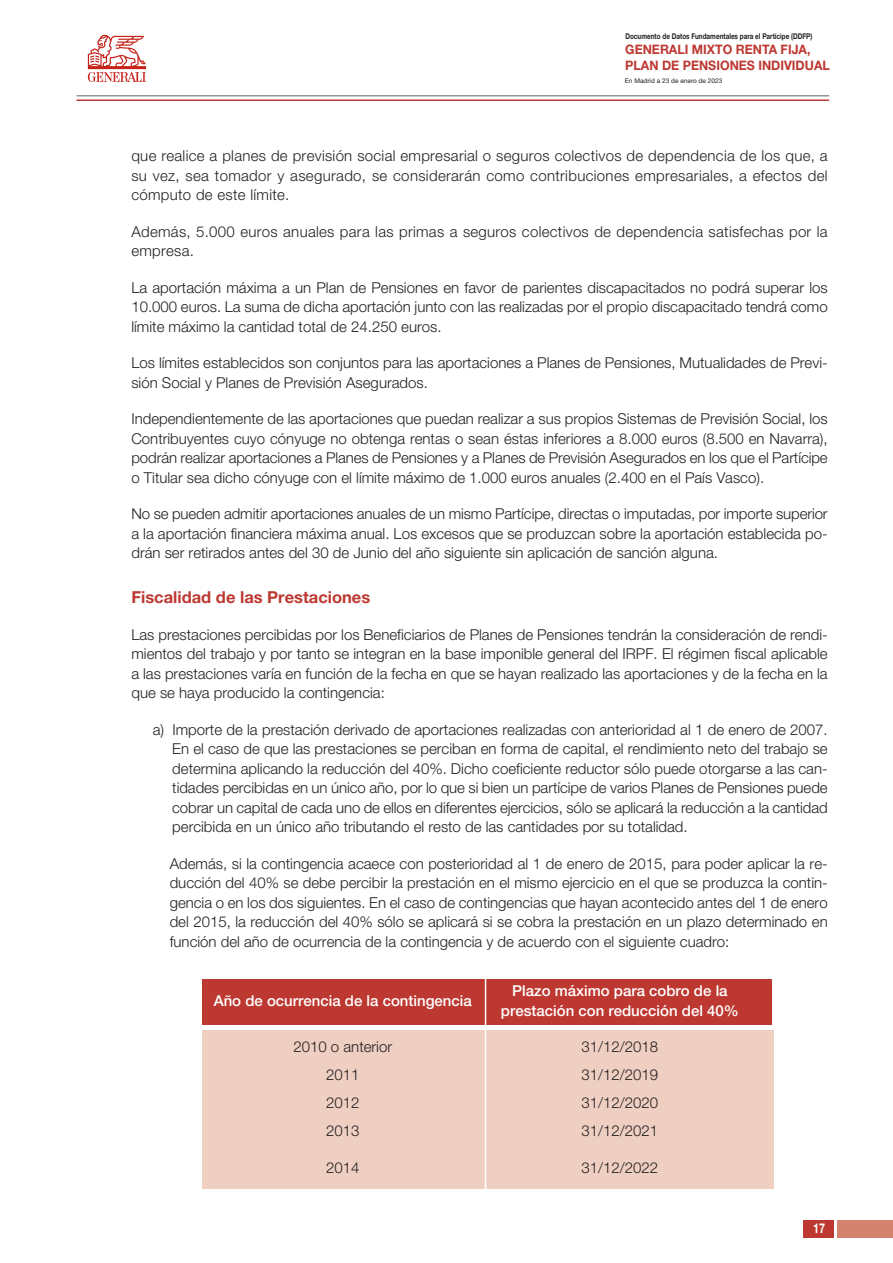
<style>
.page{position:relative;width:893px;height:1263px;background:#fff}
.page>*{position:absolute;margin:0;border:0;box-sizing:border-box;transform-origin:0 0}
.t1{font:700 16.5px "Helvetica Neue LT Std";color:#bd3831}
.t2{font:300 15px/19.5px "Helvetica Neue LT Std";color:#231f20;text-align:justify}
.t3{font:300 15px/19.5px "Helvetica Neue LT Std";letter-spacing:.02em;color:#231f20}
.t4{font:500 15px/19.5px "Helvetica Neue LT Std";color:#fff;text-align:center}
.t5{font:700 13.5px "Helvetica Neue LT Std";color:#fff;scale:.8 1}
.t6{font:700 13.05px/15.8px "Helvetica Neue LT Std";color:#bd3831;scale:.95 1}
.t7{font:700 7.95px "Helvetica Neue LT Std";color:#231f20;scale:.8 1}
.t8{font:6.6px "Helvetica Neue LT Std";color:#231f20}
</style>
<div class="page">
<div style="left:202px;top:1030px;width:571px;height:158px;background:#efcfc2"></div>
<div style="left:202px;top:979px;width:570px;height:45px;background:#bd3831"></div>
<hr style="left:485px;top:978px;width:1px;height:213px;background:#fff">
<hr style="left:77px;top:95px;width:752px;height:1px;background:#939598">
<hr style="left:77px;top:99px;width:752px;height:2px;background:#bd3831">
<svg style="left:88px;top:35px;width:58px;height:47px"></svg>
<div style="left:838px;top:1220px;width:55px;height:18px;background:#d4846e"></div>
<div style="left:803px;top:1220px;width:31px;height:18px;background:#bd3831"></div>
<p class="t7" style="left:625px;top:33px;width:235px">Documento de Datos Fundamentales para el Partícipe (DDFP)</p>
<p class="t6" style="left:625px;top:43px;width:217px">GENERALI MIXTO RENTA FIJA,<br>PLAN DE PENSIONES INDIVIDUAL</p>
<p class="t8" style="left:625px;top:78px;width:99px">En Madrid a 23 de enero de 2023</p>
<p class="t2" style="left:131px;top:147px;width:698px">que realice a planes de previsión social empresarial o seguros colectivos de dependencia de los que, a su vez, sea tomador y asegurado, se considerarán como contribuciones empresariales, a efectos del cómputo de este límite.</p>
<p class="t3" style="left:131px;top:223px;width:698px">Además, 5.000 euros anuales para las primas a seguros colectivos de dependencia satisfechas por la empresa.</p>
<p class="t2" style="left:131px;top:279px;width:698px">La aportación máxima a un Plan de Pensiones en favor de parientes discapacitados no podrá superar los 10.000 euros. La suma de dicha aportación junto con las realizadas por el propio discapacitado tendrá como límite máximo la cantidad total de 24.250 euros.</p>
<p class="t2" style="left:131px;top:354px;width:698px">Los límites establecidos son conjuntos para las aportaciones a Planes de Pensiones, Mutualidades de Previ&shy;sión Social y Planes de Previsión Asegurados.</p>
<p class="t2" style="left:131px;top:410px;width:698px">Independientemente de las aportaciones que puedan realizar a sus propios Sistemas de Previsión Social, los Contribuyentes cuyo cónyuge no obtenga rentas o sean éstas inferiores a 8.000 euros (8.500 en Navarra), podrán realizar aportaciones a Planes de Pensiones y a Planes de Previsión Asegurados en los que el Partícipe o Titular sea dicho cónyuge con el límite máximo de 1.000 euros anuales (2.400 en el País Vasco).</p>
<p class="t2" style="left:131px;top:505px;width:698px">No se pueden admitir aportaciones anuales de un mismo Partícipe, directas o imputadas, por importe superior a la aportación financiera máxima anual. Los excesos que se produzcan sobre la aportación establecida po&shy;drán ser retirados antes del 30 de Junio del año siguiente sin aplicación de sanción alguna.</p>
<p class="t1" style="left:131px;top:591px;width:240px">Fiscalidad de las Prestaciones</p>
<p class="t2" style="left:131px;top:626px;width:698px">Las prestaciones percibidas por los Beneficiarios de Planes de Pensiones tendrán la consideración de rendi&shy;mientos del trabajo y por tanto se integran en la base imponible general del IRPF. El régimen fiscal aplicable a las prestaciones varía en función de la fecha en que se hayan realizado las aportaciones y de la fecha en la que se haya producido la contingencia:</p>
<p class="t2" style="left:172px;top:721px;width:657px;text-indent:-20px">a) Importe de la prestación derivado de aportaciones realizadas con anterioridad al 1 de enero de 2007.<br>En el caso de que las prestaciones se perciban en forma de capital, el rendimiento neto del trabajo se determina aplicando la reducción del 40%. Dicho coeficiente reductor sólo puede otorgarse a las can&shy;tidades percibidas en un único año, por lo que si bien un partícipe de varios Planes de Pensiones puede cobrar un capital de cada uno de ellos en diferentes ejercicios, sólo se aplicará la reducción a la cantidad percibida en un único año tributando el resto de las cantidades por su totalidad.</p>
<p class="t2" style="left:170px;top:855px;width:659px">Además, si la contingencia acaece con posterioridad al 1 de enero de 2015, para poder aplicar la re&shy;ducción del 40% se debe percibir la prestación en el mismo ejercicio en el que se produzca la contin&shy;gencia o en los dos siguientes. En el caso de contingencias que hayan acontecido antes del 1 de enero del 2015, la reducción del 40% sólo se aplicará si se cobra la prestación en un plazo determinado en función del año de ocurrencia de la contingencia y de acuerdo con el siguiente cuadro:</p>
<p class="t4" style="left:214px;top:993px;width:260px">Año de ocurrencia de la contingencia</p>
<p class="t4" style="left:501px;top:982px;width:239px">Plazo máximo para cobro de la prestación con reducción del 40%</p>
<p class="t2" style="left:293px;top:1038px;width:100px">2010 o anterior</p>
<p class="t2" style="left:582px;top:1038px;width:78px">31/12/2018</p>
<p class="t2" style="left:326px;top:1066px;width:35px">2011</p>
<p class="t2" style="left:582px;top:1066px;width:78px">31/12/2019</p>
<p class="t2" style="left:326px;top:1094px;width:35px">2012</p>
<p class="t2" style="left:582px;top:1094px;width:78px">31/12/2020</p>
<p class="t2" style="left:326px;top:1122px;width:35px">2013</p>
<p class="t2" style="left:582px;top:1122px;width:78px">31/12/2021</p>
<p class="t2" style="left:326px;top:1159px;width:35px">2014</p>
<p class="t2" style="left:582px;top:1159px;width:78px">31/12/2022</p>
<p class="t5" style="left:813px;top:1223px;width:17px">17</p>
</div>
